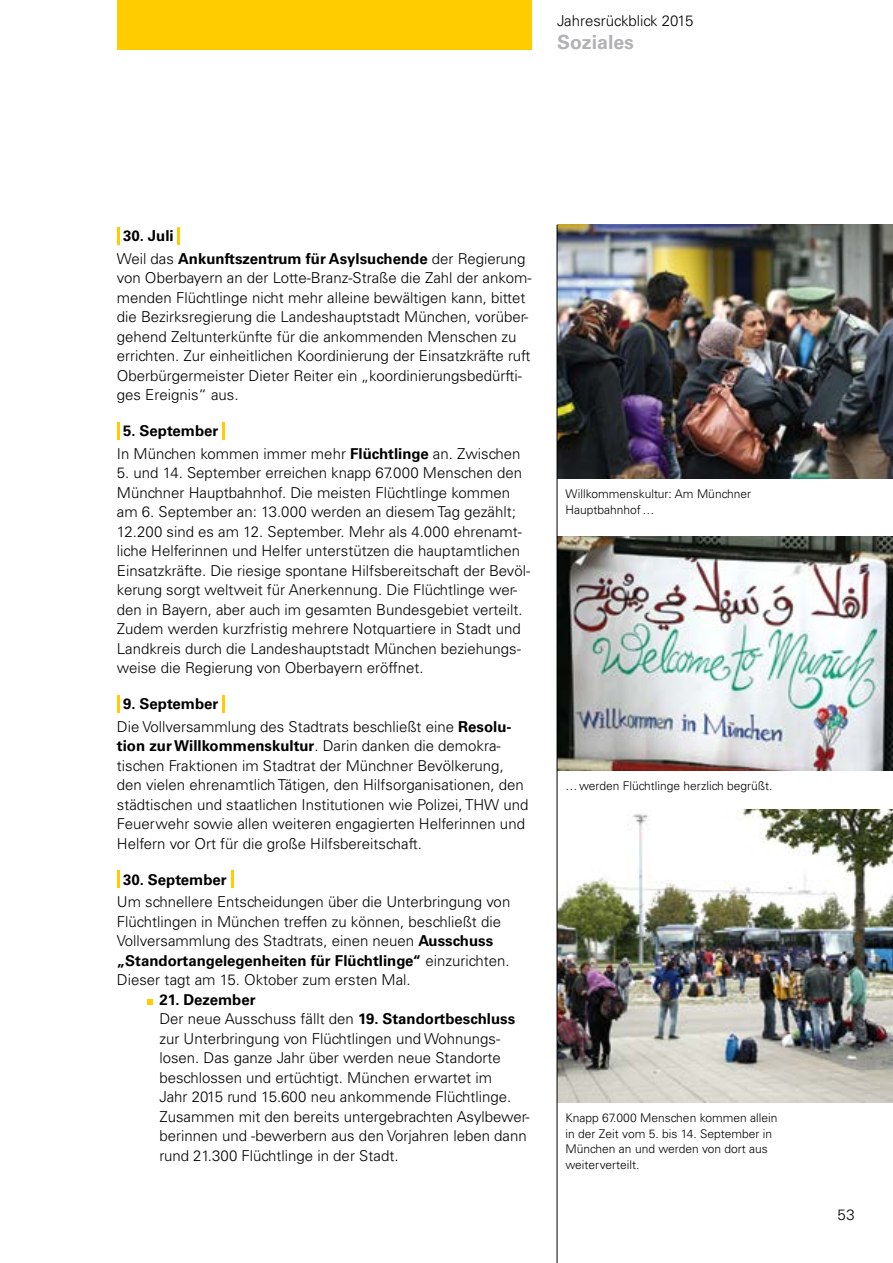
<style>
.page{position:relative;width:893px;height:1263px;background:#fff}
.page>*{position:absolute;margin:0;border:0;box-sizing:border-box;transform-origin:0 0}
.t1{font:700 19.5px "Univers LT";color:#b1b2b3}
.t2{font:300 15px/19.5px "Univers LT";color:#000}
.t3{font:700 15px/22.5px "Univers LT";color:#000}
.t4{font:300 12px/15.8px "Univers LT";color:#000}
.s1{font-weight:300}
.s2{font-weight:700}
</style>
<div class="page">
<div style="left:117px;top:0;width:414px;height:49px;background:#fc0"></div>
<svg style="left:117px;top:227px;width:2px;height:17px"></svg>
<svg style="left:178px;top:227px;width:2px;height:17px"></svg>
<svg style="left:117px;top:422px;width:2px;height:17px"></svg>
<svg style="left:223px;top:422px;width:2px;height:17px"></svg>
<svg style="left:117px;top:695px;width:2px;height:17px"></svg>
<svg style="left:223px;top:695px;width:2px;height:17px"></svg>
<svg style="left:117px;top:871px;width:2px;height:17px"></svg>
<svg style="left:231px;top:871px;width:2px;height:17px"></svg>
<svg style="left:147px;top:999px;width:6px;height:6px"></svg>
<img style="left:558px;top:225px;width:335px;height:253px">
<img style="left:558px;top:537px;width:335px;height:234px">
<img style="left:558px;top:810px;width:335px;height:292px">
<hr style="left:557px;top:225px;width:1px;height:1038px;background:#000">
<p class="t2" style="left:557px;top:11px;width:138px">Jahresrückblick 2015</p>
<h1 class="t1" style="left:557px;top:31px;width:78px">Soziales</h1>
<p class="t3" style="left:117px;top:225px;width:410px;text-indent:6px">30. Juli<br><span class="s1">Weil das</span> Ankunftszentrum für Asylsuchende <span class="s1">der Regierung</span></p>
<p class="t2" style="left:117px;top:268px;width:416px">von Oberbayern an der Lotte-Branz-Straße die Zahl der ankom&shy;menden Flüchtlinge nicht mehr alleine bewältigen kann, bittet die Bezirksregierung die Landeshauptstadt München, vorüber&shy;gehend Zeltunterkünfte für die ankommenden Menschen zu errichten. Zur einheitlichen Koordinierung der Einsatzkräfte ruft Oberbürgermeister Dieter Reiter ein „koordinierungsbedürfti&shy;ges Ereignis“ aus.</p>
<p class="t2" style="left:117px;top:420px;width:405px;line-height:22.5px;text-indent:6px"><span class="s2">5. September<br></span>In München kommen immer mehr <span class="s2">Flüchtlinge</span> an. Zwischen</p>
<p class="t2" style="left:117px;top:463px;width:415px">5. und 14. September erreichen knapp 67.000 Menschen den Münchner Hauptbahnhof. Die meisten Flüchtlinge kommen am 6. September an: 13.000 werden an diesem Tag gezählt; 12.200 sind es am 12. September. Mehr als 4.000 ehrenamt&shy;liche Helferinnen und Helfer unterstützen die hauptamtlichen Einsatzkräfte. Die riesige spontane Hilfsbereitschaft der Bevöl&shy;kerung sorgt weltweit für Anerkennung. Die Flüchtlinge wer&shy;den in Bayern, aber auch im gesamten Bundesgebiet verteilt.<br>Zudem werden kurzfristig mehrere Notquartiere in Stadt und Landkreis durch die Landeshauptstadt München beziehungs&shy;weise die Regierung von Oberbayern eröffnet.</p>
<p class="t2" style="left:117px;top:693px;width:396px;line-height:22.5px;text-indent:6px"><span class="s2">9. September<br></span>Die Vollversammlung des Stadtrats beschließt eine <span class="s2">Resolu-</span></p>
<p class="t2" style="left:117px;top:736px;width:413px"><span class="s2">tion zur Willkommenskultur</span>. Darin danken die demokra&shy;tischen Fraktionen im Stadtrat der Münchner Bevölkerung, den vielen ehrenamtlich Tätigen, den Hilfsorganisationen, den städtischen und staatlichen Institutionen wie Polizei, THW und Feuerwehr sowie allen weiteren engagierten Helferinnen und Helfern vor Ort für die große Hilfsbereitschaft.</p>
<p class="t3" style="left:123px;top:868px;width:105px">30. September</p>
<p class="t2" style="left:117px;top:892px;width:395px">Um schnellere Entscheidungen über die Unterbringung von Flüchtlingen in München treffen zu können, beschließt die Vollversammlung des Stadtrats, einen neuen <span class="s2">Ausschuss „Standortangelegenheiten für Flüchtlinge“</span> einzurichten.<br>Dieser tagt am 15. Oktober zum ersten Mal.</p>
<p class="t2" style="left:159px;top:990px;width:372px"><span class="s2">21. Dezember<br></span>Der neue Ausschuss fällt den <span class="s2">19. Standortbeschluss </span>zur Unterbringung von Flüchtlingen und Wohnungs&shy;losen. Das ganze Jahr über werden neue Standorte beschlossen und ertüchtigt. München erwartet im<br>Jahr 2015 rund 15.600 neu ankommende Flüchtlinge.<br>Zusammen mit den bereits untergebrachten Asylbewer&shy;berinnen und -bewerbern aus den Vorjahren leben dann rund 21.300 Flüchtlinge in der Stadt.</p>
<p class="t4" style="left:566px;top:486px;width:187px">Willkommenskultur: Am Münchner<br>Hauptbahnhof…</p>
<p class="t4" style="left:566px;top:778px;width:209px">…werden Flüchtlinge herzlich begrüßt.</p>
<p class="t4" style="left:566px;top:1110px;width:213px">Knapp 67.000 Menschen kommen allein in der Zeit vom 5. bis 14. September in<br>München an und werden von dort aus weiterverteilt.</p>
<p class="t2" style="left:837px;top:1204px;width:19px">53</p>
</div>
